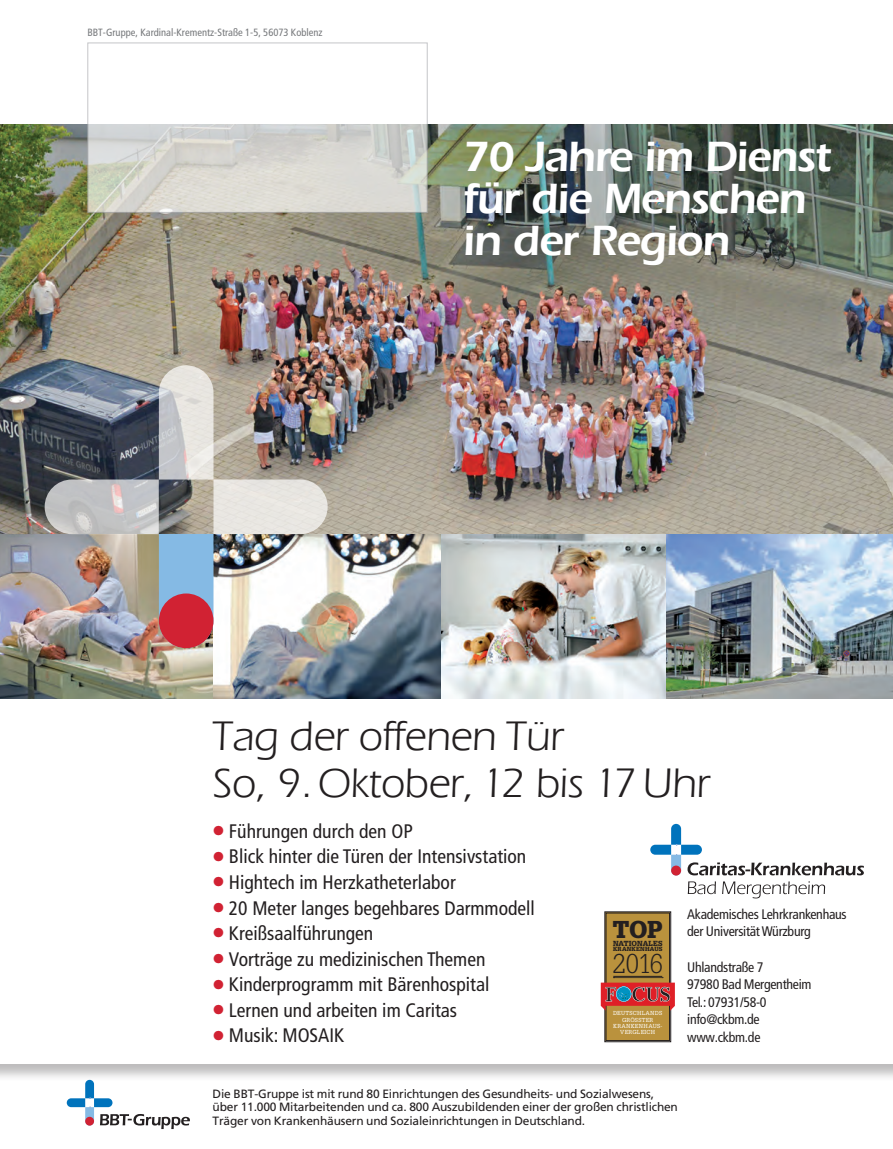
<style>
.page{position:relative;width:893px;height:1149px;background:#fff}
.page>*{position:absolute;margin:0;border:0;box-sizing:border-box;transform-origin:0 0}
.t1{font:600 43.5px/42px "ITC Eras LT";letter-spacing:-.03em;color:#fff}
.Eras_Book_17_18{font:42.45px "ITC Eras LT";letter-spacing:-.01em;color:#231f20}
.t2{font:300 26.55px "Glypha LT";color:#231f20}
.t3{font:900 23.85px "Glypha LT";color:#231f20}
.t4{font:condensed 19.5px "Frutiger LT Pro";color:#231f20}
.Frutiger_Light_conde{font:condensed 13.8px/17.5px "Frutiger LT Pro";letter-spacing:-.02em;color:#231f20}
.frutiger_italic_7_8{font:12px/13.5px "Frutiger";letter-spacing:-.015em;color:#231f20}
.semi-light_9_14{font:condensed 10.5px "Frutiger LT Pro";color:#76787b}
.t5{font:900 7.2px "Glypha LT";letter-spacing:.005em;color:#231f20}
.t6{font:900 6px "Glypha LT";letter-spacing:.03em;color:#231f20}
.t7{font:5.7px/6.3px "Glypha LT";letter-spacing:.035em;color:#fff;text-align:center}
.s1{font-size:27px;color:#d12233}
</style>
<div class="page">
<img style="left:0;top:124px;width:893px;height:410px">
<svg style="left:87px;top:43px;width:341px;height:170px"></svg>
<svg style="left:601px;top:911px;width:74px;height:130px;background:#b4844d"></svg>
<svg style="left:688px;top:881px;width:28px;height:12px"></svg>
<svg style="left:722px;top:881px;width:103px;height:17px"></svg>
<svg style="left:650px;top:823px;width:214px;height:52px"></svg>
<div style="left:671px;top:865px;width:10px;height:10px;background:#d12233;border-radius:50%"></div>
<img style="left:0;top:534px;width:893px;height:164px">
<img style="left:45px;top:365px;width:283px;height:283px">
<div style="left:159px;top:593px;width:54px;height:55px;background:#d12233;border-radius:50%"></div>
<svg style="left:67px;top:1079px;width:123px;height:49px"></svg>
<p class="semi-light_9_14" style="left:87px;top:27px;width:237px">BBT-Gruppe, Kardinal-Krementz-Straße 1-5, 56073 Koblenz</p>
<p class="t1" style="left:463px;top:135px;width:370px">70 Jahre im Dienst</p>
<p class="t1" style="left:463px;top:177px;width:345px">für die Menschen in der Region</p>
<p class="Eras_Book_17_18" style="left:213px;top:712px;width:353px">Tag der offenen Tür</p>
<p class="Eras_Book_17_18" style="left:213px;top:758px;width:499px">So, 9.Oktober, 12 bis 17Uhr</p>
<p class="t4" style="left:212px;top:819px;width:203px"><span class="s1">•</span> Führungen durch den OP</p>
<p class="t4" style="left:212px;top:845px;width:316px"><span class="s1">•</span> Blick hinter die Türen der Intensivstation</p>
<p class="t4" style="left:212px;top:870px;width:245px"><span class="s1">•</span> Hightech im Herzkatheterlabor</p>
<p class="t4" style="left:212px;top:896px;width:325px"><span class="s1">•</span> 20 Meter langes begehbares Darmmodell</p>
<p class="t4" style="left:212px;top:921px;width:163px"><span class="s1">•</span> Kreißsaalführungen</p>
<p class="t4" style="left:212px;top:947px;width:275px"><span class="s1">•</span> Vorträge zu medizinischen Themen</p>
<p class="t4" style="left:212px;top:972px;width:279px"><span class="s1">•</span> Kinderprogramm mit Bärenhospital</p>
<p class="t4" style="left:212px;top:998px;width:247px"><span class="s1">•</span> Lernen und arbeiten im Caritas</p>
<p class="t4" style="left:212px;top:1023px;width:134px"><span class="s1">•</span> Musik: MOSAIK</p>
<p class="t3" style="left:613px;top:914px;width:51px">TOP</p>
<p class="t6" style="left:613px;top:945px;width:51px">KRANKENHAUS</p>
<p class="t5" style="left:613px;top:938px;width:51px">NATIONALES</p>
<p class="t2" style="left:613px;top:948px;width:52px">2016</p>
<p class="t7" style="left:613px;top:1009px;width:51px">DEUTSCHLANDS<br>GRÖSSTER<br>KRANKENHAUS-<br>VERGLEICH</p>
<p class="Frutiger_Light_conde" style="left:687px;top:904px;width:161px">Akademisches Lehrkrankenhaus der Universität Würzburg</p>
<p class="Frutiger_Light_conde" style="left:687px;top:957px;width:78px">Uhlandstraße 7</p>
<p class="Frutiger_Light_conde" style="left:687px;top:975px;width:126px">97980 Bad Mergentheim</p>
<p class="Frutiger_Light_conde" style="left:687px;top:993px;width:81px">Tel.: 07931/58-0</p>
<p class="Frutiger_Light_conde" style="left:687px;top:1010px;width:74px">info@ckbm.de</p>
<p class="Frutiger_Light_conde" style="left:687px;top:1028px;width:75px">www.ckbm.de</p>
<p class="frutiger_italic_7_8" style="left:213px;top:1086px;width:467px">Die BBT-Gruppe ist mit rund 80 Einrichtungen des Gesundheits- und Sozialwesens, über 11.000 Mitarbeitenden und ca. 800 Auszubildenden einer der großen christlichen<br>Träger von Krankenhäusern und Sozialeinrichtungen in Deutschland.</p>
</div>
